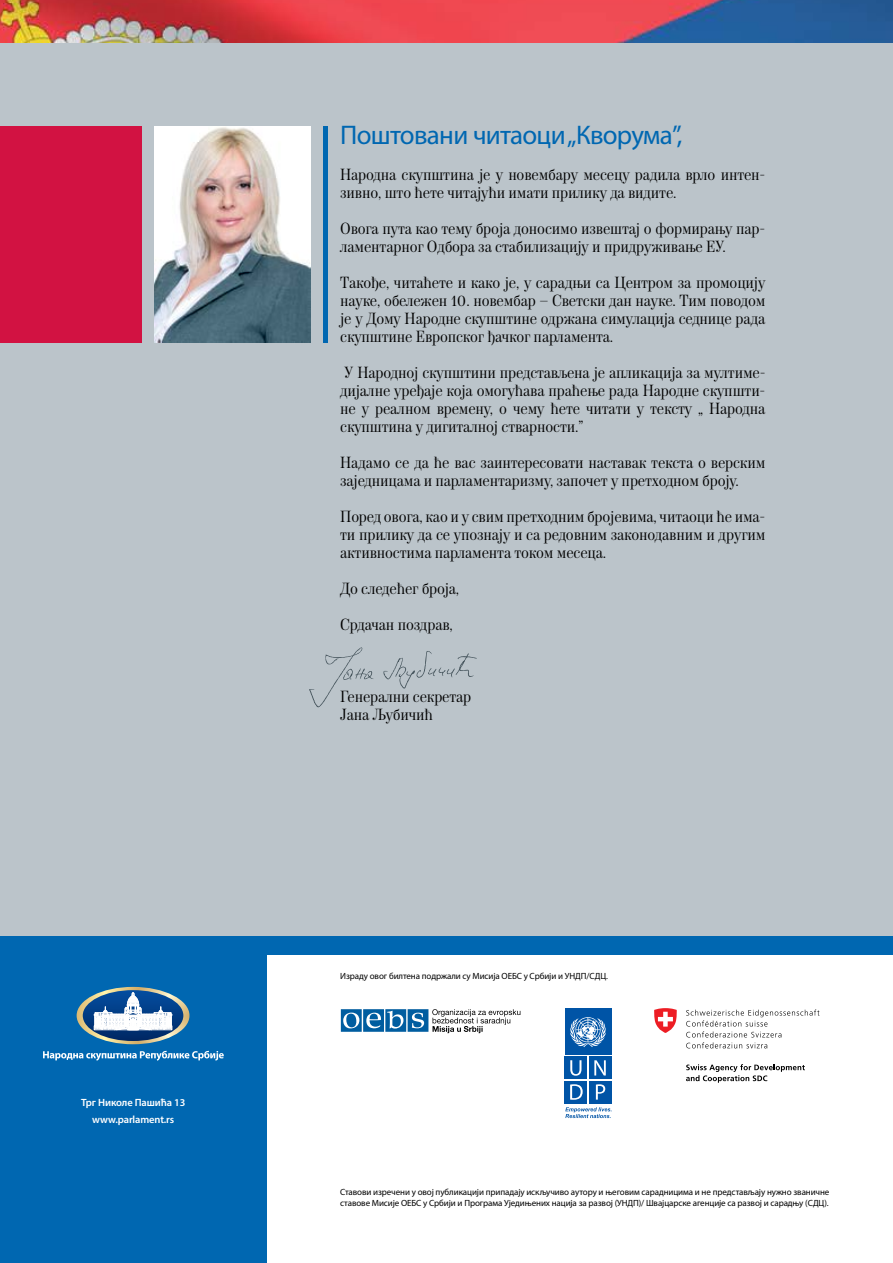
<style>
.page{position:relative;width:893px;height:1263px;background:#fff}
.page>*{position:absolute;margin:0;border:0;box-sizing:border-box;transform-origin:0 0}
.t1{font:27px "Myriad Pro";letter-spacing:-.025em;color:#0067b1}
.t2{font:15px/18px "Neoplanta BG";letter-spacing:-.01em;color:#000}
.t3{font:600 10.5px/16.5px "Myriad Pro";letter-spacing:-.01em;color:#fff;text-align:center}
.t4{font:9px/10.5px "Myriad Pro";letter-spacing:-.01em;color:#000}
</style>
<div class="page">
<div style="left:0;top:43px;width:893px;height:893px;background:#bbc4ca"></div>
<div style="left:0;top:936px;width:893px;height:18px;background:#0067b1"></div>
<img style="left:0;top:0;width:893px;height:43px">
<img style="left:154px;top:126px;width:156px;height:216px">
<div style="left:0;top:126px;width:141px;height:216px;background:#d21242"></div>
<hr style="left:323px;top:126px;width:4px;height:216px;background:#0067b1">
<div style="left:0;top:936px;width:267px;height:327px;background:#0067b1"></div>
<svg style="left:77px;top:987px;width:112px;height:57px"></svg>
<svg style="left:43px;top:1051px;width:181px;height:10px"></svg>
<svg style="left:341px;top:1009px;width:179px;height:24px"></svg>
<svg style="left:686px;top:1009px;width:133px;height:39px"></svg>
<svg style="left:686px;top:1064px;width:119px;height:19px"></svg>
<svg style="left:654px;top:1008px;width:23px;height:25px"></svg>
<div style="left:564px;top:1056px;width:23px;height:23px;background:#0054a6"></div>
<div style="left:589px;top:1056px;width:22px;height:23px;background:#0054a6"></div>
<div style="left:589px;top:1081px;width:22px;height:22px;background:#0054a6"></div>
<div style="left:564px;top:1081px;width:23px;height:22px;background:#0054a6"></div>
<svg style="left:570px;top:1060px;width:11px;height:16px"></svg>
<svg style="left:594px;top:1060px;width:12px;height:15px"></svg>
<svg style="left:596px;top:1084px;width:9px;height:15px"></svg>
<svg style="left:570px;top:1084px;width:13px;height:16px"></svg>
<div style="left:564px;top:1008px;width:47px;height:47px;background:#0054a6"></div>
<svg style="left:570px;top:1017px;width:36px;height:30px"></svg>
<svg style="left:565px;top:1107px;width:47px;height:11px"></svg>
<svg style="left:309px;top:647px;width:168px;height:60px"></svg>
<p class="t3" style="left:81px;top:1094px;width:106px">Трг Николе Пашића 13 www.parlament.rs</p>
<h1 class="t1" style="left:340px;top:118px;width:344px">Поштовани читаоци „Кворума”,</h1>
<p class="t2" style="left:340px;top:165px;width:427px">Народна скупштина је у новембару месецу радила врло интен&shy;зивно, што ћете читајући имати прилику да видите.</p>
<p class="t2" style="left:340px;top:219px;width:427px">Овога пута као тему броја доносимо извештај о формирању пар&shy;ламентарног Одбора за стабилизацију и придруживање ЕУ.</p>
<p class="t2" style="left:340px;top:273px;width:427px;text-align:justify">Такође, читаћете и како је, у сарадњи са Центром за промоцију науке, обележен 10. новембар – Светски дан науке. Тим поводом је у Дому Народне скупштине одржана симулација седнице рада скупштине Европског ђачког парламента.</p>
<p class="t2" style="left:340px;top:363px;width:427px;text-align:justify">У Народној скупштини представљена је апликација за мултиме&shy;дијалне уређаје која омогућава праћење рада Народне скупшти&shy;не у реалном времену, о чему ћете читати у тексту „ Народна скупштина у дигиталној стварности.”</p>
<p class="t2" style="left:340px;top:453px;width:427px">Надамо се да ће вас заинтересовати наставак текста о верским заједницама и парламентаризму, започет у претходном броју.</p>
<p class="t2" style="left:340px;top:507px;width:427px;text-align:justify">Поред овога, као и у свим претходним бројевима, читаоци ће има&shy;ти прилику да се упознају и са редовним законодавним и другим активностима парламента током месеца.</p>
<p class="t2" style="left:340px;top:579px;width:121px">До следећег броја,</p>
<p class="t2" style="left:340px;top:615px;width:114px">Срдачан поздрав,</p>
<p class="t2" style="left:340px;top:687px;width:133px">Генерални секретар<br>Јана Љубичић</p>
<p class="t4" style="left:340px;top:970px;width:269px">Израду овог билтена подржали су Мисија ОЕБС у Србији и УНДП/СДЦ.</p>
<p class="t4" style="left:340px;top:1187px;width:491px">Ставови изречени у овој публикацији припадају искључиво аутору и његовим сарадницима и не представљају нужно званичне ставове Мисије ОЕБС у Србији и Програма Уједињених нација за развој (УНДП)/ Швајцарске агенције са развој и сарадњу (СДЦ).</p>
</div>
